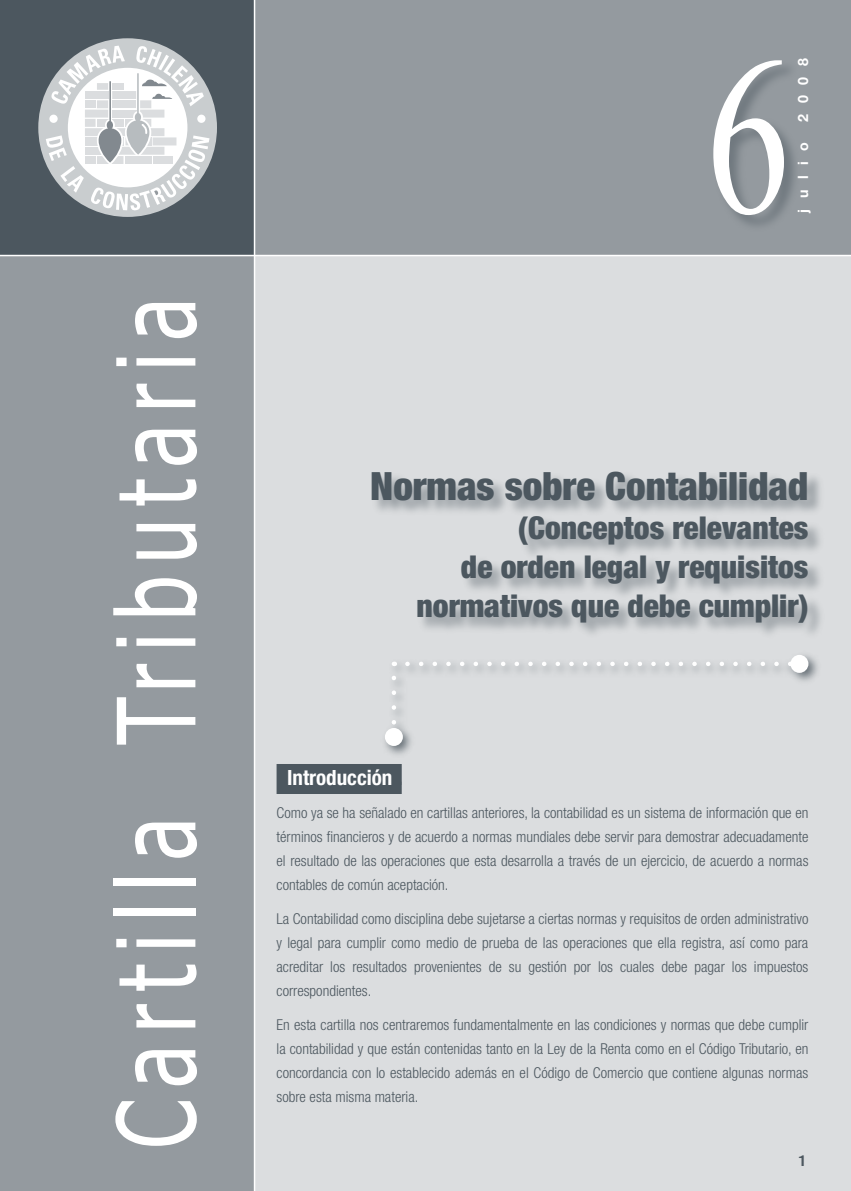
<style>
.page{position:relative;width:851px;height:1191px;background:#fff}
.page>*{position:absolute;margin:0;border:0;box-sizing:border-box;transform-origin:0 0}
.t1{font:225px "Times New Roman";color:#fff;scale:.75 1}
.t2{font:108px "Tahoma";letter-spacing:.15em;color:#fff;scale:.75 1}
.t3{font:900 condensed 39px "Helvetica Neue";color:#4c575f}
.t4{font:900 condensed 31.5px/39px "Helvetica Neue";color:#4c575f;text-align:right}
.t5{font:700 condensed 21px "Helvetica Neue";color:#fff}
.t6{font:300 condensed 15px/24px "Helvetica Neue";color:#4c575f;text-align:justify}
.t7{font:700 14.25px "Helvetica Neue";color:#fff}
.s1{color:#4c575f}
</style>
<div class="page">
<div style="left:0;top:255px;width:255px;height:936px;background:#949a9f"></div>
<div style="left:255px;top:255px;width:595px;height:936px;background:#dbdddf"></div>
<div style="left:0;top:0;width:255px;height:255px;background:#4c575f"></div>
<div style="left:255px;top:0;width:595px;height:255px;background:#949a9f"></div>
<hr style="left:0;top:255px;width:850px;height:1px;background:#fff">
<hr style="left:254px;top:0;width:1px;height:1191px;background:#fff">
<svg style="left:407px;top:662px;width:383px;height:4px"></svg>
<svg style="left:392px;top:661px;width:4px;height:61px"></svg>
<div style="left:385px;top:728px;width:18px;height:18px;background:#fff;border-radius:50%"></div>
<div style="left:790px;top:655px;width:18px;height:18px;background:#fff;border-radius:50%"></div>
<div style="left:711px;top:59px;width:91px;height:174px;background:#4c575f;opacity:.5"></div>
<div style="left:38px;top:38px;width:179px;height:179px;background:#c9cdcf;border-radius:50%"></div>
<svg style="left:50px;top:46px;width:75px;height:59px"></svg>
<div style="left:68px;top:68px;width:119px;height:119px;background:#fff;border-radius:50%"></div>
<div style="left:49px;top:115px;width:9px;height:8px;background:#fff;border-radius:50%"></div>
<div style="left:197px;top:115px;width:8px;height:8px;background:#fff;border-radius:50%"></div>
<div style="left:140px;top:110px;width:24px;height:8px;background:#dbdddf"></div>
<div style="left:112px;top:110px;width:24px;height:8px;background:#dbdddf"></div>
<div style="left:85px;top:110px;width:23px;height:8px;background:#dbdddf"></div>
<div style="left:85px;top:100px;width:11px;height:8px;background:#dbdddf"></div>
<div style="left:97px;top:100px;width:11px;height:8px;background:#dbdddf"></div>
<div style="left:85px;top:91px;width:23px;height:8px;background:#dbdddf"></div>
<div style="left:97px;top:83px;width:11px;height:7px;background:#dbdddf"></div>
<div style="left:125px;top:100px;width:11px;height:8px;background:#dbdddf"></div>
<div style="left:112px;top:100px;width:11px;height:8px;background:#dbdddf"></div>
<div style="left:112px;top:91px;width:24px;height:8px;background:#dbdddf"></div>
<div style="left:112px;top:83px;width:11px;height:7px;background:#dbdddf"></div>
<div style="left:140px;top:100px;width:11px;height:8px;background:#dbdddf"></div>
<div style="left:133px;top:111px;width:10px;height:12px;border:3px solid #fff;border-radius:50%"></div>
<svg style="left:135px;top:45px;width:69px;height:61px"></svg>
<hr style="left:109px;top:81px;width:2px;height:40px;background:#82898f">
<hr style="left:137px;top:73px;width:2px;height:40px;background:#b7bcbf">
<div style="left:135px;top:113px;width:6px;height:9px;background:#b7bcbf;border-radius:50%"></div>
<svg style="left:46px;top:117px;width:163px;height:94px"></svg>
<div style="left:276px;top:764px;width:125px;height:30px;background:#4c575f"></div>
<div style="left:370px;top:470px;width:456px;height:170px;background:#4c575f;opacity:.5"></div>
<h2 class="t2" style="left:84px;top:1148px;width:1135px;rotate:-90deg">Cartilla Tributaria</h2>
<h1 class="t1" style="left:706px;top:-14px;width:114px">6</h1>
<p class="t7" style="left:794px;top:122px;width:65px;rotate:-90deg">2 0 0 8</p>
<p class="t7" style="left:794px;top:213px;width:73px;rotate:-90deg">j u l i o</p>
<h3 class="t3" style="left:370px;top:462px;width:439px">Normas sobre Contabilidad</h3>
<h3 class="t4" style="left:416px;top:507px;width:393px">(Conceptos relevantes<br>de orden legal y requisitos normativos que debe cumplir)</h3>
<h3 class="t5" style="left:287px;top:765px;width:117px">Introducción<span class="s1">..</span></h3>
<p class="t6" style="left:276px;top:800px;width:533px">Como ya se ha señalado en cartillas anteriores, la contabilidad es un sistema de información que en términos financieros y de acuerdo a normas mundiales debe servir para demostrar adecuadamente el resultado de las operaciones que esta desarrolla a través de un ejercicio, de acuerdo a normas contables de común aceptación.</p>
<p class="t6" style="left:276px;top:906px;width:533px">La Contabilidad como disciplina debe sujetarse a ciertas normas y requisitos de orden administrativo y legal para cumplir como medio de prueba de las operaciones que ella registra, así como para acreditar los resultados provenientes de su gestión por los cuales debe pagar los impuestos correspondientes.</p>
<p class="t6" style="left:276px;top:1013px;width:533px">En esta cartilla nos centraremos fundamentalmente en las condiciones y normas que debe cumplir la contabilidad y que están contenidas tanto en la Ley de la Renta como en el Código Tributario, en concordancia con lo establecido además en el Código de Comercio que contiene algunas normas sobre esta misma materia.</p>
</div>
